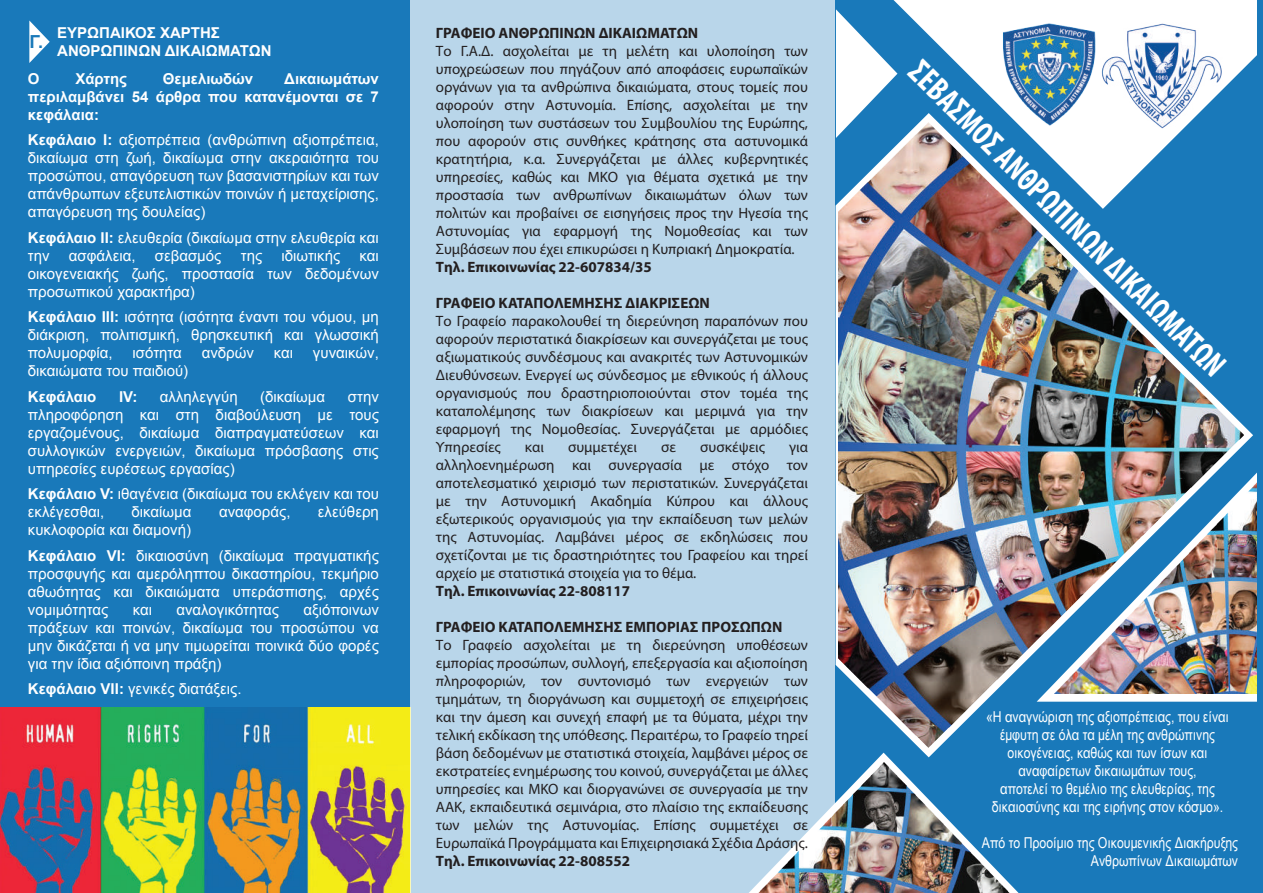
<style>
.page{position:relative;width:1263px;height:893px;background:#fff}
.page>*{position:absolute;margin:0;border:0;box-sizing:border-box;transform-origin:0 0}
.t1{font:700 condensed 33.75px "Myriad Pro";color:#fff;scale:.93 1}
.t2{font:700 18px "Arial";color:#1a79b9}
.t3{font:15px/18px "Myriad Pro";color:#231f20;text-align:justify}
.t4{font:15px/18px "Arial";color:#fff;text-align:justify}
.t5{font:15px/18px "Arial Narrow";color:#fff;text-align:center}
.t6{font:700 15px "Myriad Pro";color:#231f20}
.t7{font:700 15px/18px "Arial";color:#fff;text-align:justify}
.s1{font-weight:700}
</style>
<div class="page">
<div style="left:0;top:0;width:838px;height:893px;background:#1979ba"></div>
<div style="left:835px;top:0;width:428px;height:893px;background:#1979ba"></div>
<svg style="left:893px;top:0;width:364px;height:98px;fill:#fff"></svg>
<svg style="left:836px;top:9px;width:61px;height:104px"></svg>
<svg style="left:835px;top:113px;width:104px;height:640px"></svg>
<img style="left:1104px;top:23px;width:119px;height:100px">
<img style="left:992px;top:14px;width:112px;height:109px">
<img style="left:838px;top:123px;width:404px;height:625px">
<img style="left:1037px;top:466px;width:220px;height:236px">
<img style="left:1055px;top:424px;width:202px;height:269px">
<svg style="left:29px;top:21px;width:21px;height:42px"></svg>
<img style="left:0;top:708px;width:410px;height:185px">
<div style="left:410px;top:0;width:425px;height:893px;background:#b9d6ea"></div>
<img style="left:749px;top:762px;width:270px;height:131px">
<p class="t2" style="left:29px;top:29px;width:15px">Γ.</p>
<p class="t7" style="left:57px;top:24px;width:216px">ΕΥΡΩΠΑΙΚΟΣ ΧΑΡΤΗΣ<br>ΑΝΘΡΩΠΙΝΩΝ ΔΙΚΑΙΩΜΑΤΩΝ</p>
<p class="t7" style="left:28px;top:70px;width:353px;text-indent:256px">Δικαιωμάτων περιλαμβάνει 54 άρθρα που κατανέμονται σε 7 κεφάλαια:</p>
<p class="t4" style="left:28px;top:131px;width:353px"><span class="s1">Kεφάλαιο I:</span> αξιοπρέπεια (ανθρώπινη αξιοπρέπεια, δικαίωμα στη ζωή, δικαίωμα στην ακεραιότητα του προσώπου, απαγόρευση των βασανιστηρίων και των απάνθρωπων εξευτελιστικών ποινών ή μεταχείρισης, απαγόρευση της δουλείας)</p>
<p class="t4" style="left:28px;top:229px;width:352px"><span class="s1">Kεφάλαιο II:</span> ελευθερία (δικαίωμα στην ελευθερία και την</p>
<p class="t7" style="left:28px;top:70px;width:13px">Ο</p>
<p class="t7" style="left:75px;top:70px;width:53px">Χάρτης</p>
<p class="t7" style="left:163px;top:70px;width:92px">Θεμελιωδών</p>
<p class="t4" style="left:69px;top:247px;width:68px">ασφάλεια,</p>
<p class="t4" style="left:155px;top:247px;width:68px">σεβασμός</p>
<p class="t4" style="left:241px;top:247px;width:23px">της</p>
<p class="t4" style="left:281px;top:247px;width:60px">ιδιωτικής</p>
<p class="t4" style="left:28px;top:247px;width:353px;text-indent:332px">και οικογενειακής ζωής, προστασία των δεδομένων προσωπικού χαρακτήρα)</p>
<p class="t4" style="left:28px;top:308px;width:352px"><span class="s1">Kεφάλαιο III:</span> ισότητα (ισότητα έναντι του νόμου, μη διάκριση, πολιτισμική, θρησκευτική και γλωσσική πολυμορφία,</p>
<p class="t4" style="left:133px;top:344px;width:51px">ισότητα</p>
<p class="t4" style="left:202px;top:344px;width:54px">ανδρών</p>
<p class="t4" style="left:274px;top:344px;width:21px">και</p>
<p class="t4" style="left:313px;top:344px;width:67px">γυναικών,</p>
<p class="t4" style="left:28px;top:362px;width:162px">δικαιώματα του παιδιού)</p>
<p class="t7" style="left:28px;top:388px;width:70px">Kεφάλαιο</p>
<p class="t7" style="left:119px;top:388px;width:20px">IV:</p>
<p class="t4" style="left:160px;top:388px;width:79px">αλληλεγγύη</p>
<p class="t4" style="left:260px;top:388px;width:67px">(δικαίωμα</p>
<p class="t4" style="left:28px;top:388px;width:353px;text-indent:320px">στην πληροφόρηση και στη διαβούλευση με τους εργαζομένους, δικαίωμα διαπραγματεύσεων και συλλογικών ενεργειών, δικαίωμα πρόσβασης στις υπηρεσίες ευρέσεως εργασίας)</p>
<p class="t4" style="left:28px;top:485px;width:353px"><span class="s1">Kεφάλαιο V:</span> ιθαγένεια (δικαίωμα του εκλέγειν και του εκλέγεσθαι,</p>
<p class="t4" style="left:132px;top:503px;width:62px">δικαίωμα</p>
<p class="t4" style="left:219px;top:503px;width:73px">αναφοράς,</p>
<p class="t4" style="left:318px;top:503px;width:62px">ελεύθερη</p>
<p class="t4" style="left:28px;top:517px;width:352px;line-height:25.5px">κυκλοφορία και διαμονή)<br><span class="s1">Kεφάλαιο VI:</span> δικαιοσύνη (δικαίωμα πραγματικής</p>
<p class="t4" style="left:28px;top:565px;width:353px">προσφυγής και αμερόληπτου δικαστηρίου, τεκμήριο αθωότητας και δικαιώματα υπεράσπισης, αρχές νομιμότητας</p>
<p class="t4" style="left:28px;top:601px;width:352px;text-indent:276px">αξιόποινων πράξεων και ποινών, δικαίωμα του προσώπου να μην δικάζεται ή να μην τιμωρείται ποινικά δύο φορές για την ίδια αξιόποινη πράξη)</p>
<p class="t4" style="left:28px;top:680px;width:215px"><span class="s1">Kεφάλαιο VII:</span> γενικές διατάξεις.</p>
<p class="t4" style="left:133px;top:601px;width:21px">και</p>
<p class="t4" style="left:176px;top:601px;width:104px">αναλογικότητας</p>
<p class="t6" style="left:436px;top:23px;width:264px">ΓΡΑΦΕΙΟ ΑΝΘΡΩΠΙΝΩΝ ΔΙΚΑΙΩΜΑΤΩΝ</p>
<p class="t3" style="left:436px;top:42px;width:374px">Το Γ.Α.Δ. ασχολείται με τη μελέτη και υλοποίηση των υποχρεώσεων που πηγάζουν από αποφάσεις ευρωπαϊκών οργάνων για τα ανθρώπινα δικαιώματα, στους τομείς που αφορούν στην Αστυνομία. Επίσης, ασχολείται με την υλοποίηση των συστάσεων του Συμβουλίου της Ευρώπης, που αφορούν στις συνθήκες κράτησης στα αστυνομικά κρατητήρια, κ.α. Συνεργάζεται με άλλες κυβερνητικές υπηρεσίες, καθώς και ΜΚΟ για θέματα σχετικά με την προστασία των ανθρωπίνων δικαιωμάτων όλων των πολιτών και προβαίνει σε εισηγήσεις προς την Ηγεσία της Αστυνομίας για εφαρμογή της Νομοθεσίας και των Συμβάσεων που έχει επικυρώσει η Κυπριακή Δημοκρατία.</p>
<p class="t6" style="left:436px;top:257px;width:217px">Τηλ. Επικοινωνίας 22-607834/35</p>
<p class="t6" style="left:436px;top:293px;width:275px">ΓΡΑΦΕΙΟ ΚΑΤΑΠΟΛΕΜΗΣΗΣ ΔΙΑΚΡΙΣΕΩΝ</p>
<p class="t3" style="left:436px;top:312px;width:374px">Το Γραφείο παρακολουθεί τη διερεύνηση παραπόνων που αφορούν περιστατικά διακρίσεων και συνεργάζεται με τους αξιωματικούς συνδέσμους και ανακριτές των Αστυνομικών Διευθύνσεων. Ενεργεί ως σύνδεσμος με εθνικούς ή άλλους οργανισμούς που δραστηριοποιούνται στον τομέα της καταπολέμησης των διακρίσεων και μεριμνά για την εφαρμογή της Νομοθεσίας. Συνεργάζεται με αρμόδιες Υπηρεσίες</p>
<p class="t3" style="left:525px;top:438px;width:20px">και</p>
<p class="t3" style="left:568px;top:438px;width:70px">συμμετέχει</p>
<p class="t3" style="left:661px;top:438px;width:16px">σε</p>
<p class="t3" style="left:700px;top:438px;width:66px">συσκέψεις</p>
<p class="t3" style="left:436px;top:438px;width:374px;text-indent:353px">για αλληλοενημέρωση και συνεργασία με στόχο τον αποτελεσματικό χειρισμό των περιστατικών. Συνεργάζεται με την Αστυνομική Ακαδημία Κύπρου και άλλους εξωτερικούς οργανισμούς για την εκπαίδευση των μελών της Αστυνομίας. Λαμβάνει μέρος σε εκδηλώσεις που σχετίζονται με τις δραστηριότητες του Γραφείου και τηρεί αρχείο με στατιστικά στοιχεία για το θέμα.</p>
<p class="t6" style="left:436px;top:581px;width:196px">Τηλ. Επικοινωνίας 22-808117</p>
<p class="t6" style="left:436px;top:617px;width:348px">ΓΡΑΦΕΙΟ ΚΑΤΑΠΟΛΕΜΗΣΗΣ ΕΜΠΟΡΙΑΣ ΠΡΟΣΩΠΩΝ</p>
<p class="t3" style="left:436px;top:636px;width:374px">Το Γραφείο ασχολείται με τη διερεύνηση υποθέσεων εμπορίας προσώπων, συλλογή, επεξεργασία και αξιοποίηση πληροφοριών, τον συντονισμό των ενεργειών των τμημάτων, τη διοργάνωση και συμμετοχή σε επιχειρήσεις και την άμεση και συνεχή επαφή με τα θύματα, μέχρι την τελική εκδίκαση της υπόθεσης. Περαιτέρω, το Γραφείο τηρεί βάση δεδομένων με στατιστικά στοιχεία, λαμβάνει μέρος σε εκστρατείες ενημέρωσης του κοινού, συνεργάζεται με άλλες υπηρεσίες και ΜΚΟ και διοργανώνει σε συνεργασία με την ΑΑΚ, εκπαιδευτικά σεμινάρια, στο πλαίσιο της εκπαίδευσης των μελών της Αστυνομίας. Επίσης συμμετέχει σε Ευρωπαϊκά Προγράμματα και Επιχειρησιακά Σχέδια Δράσης.</p>
<p class="t6" style="left:436px;top:851px;width:196px">Τηλ. Επικοινωνίας 22-808552</p>
<h1 class="t1" style="left:930px;top:51px;width:466px;rotate:45deg">ΣΕΒΑΣΜΟΣ ΑΝΘΡΩΠΙΝΩΝ ΔΙΚΑΙΩΜΑΤΩΝ</h1>
<p class="t5" style="left:986px;top:707px;width:244px">«Η αναγνώριση της αξιοπρέπειας, που είναι έμφυτη σε όλα τα μέλη της ανθρώπινης οικογένειας, καθώς και των ίσων και αναφαίρετων δικαιωμάτων τους,<br>αποτελεί το θεμέλιο της ελευθερίας, της δικαιοσύνης και της ειρήνης στον κόσμο».</p>
<p class="t5" style="left:982px;top:833px;width:258px;text-align:right">Από το Προοίμιο της Οικουμενικής Διακήρυξης<br>Ανθρωπίνων Δικαιωμάτων</p>
</div>
